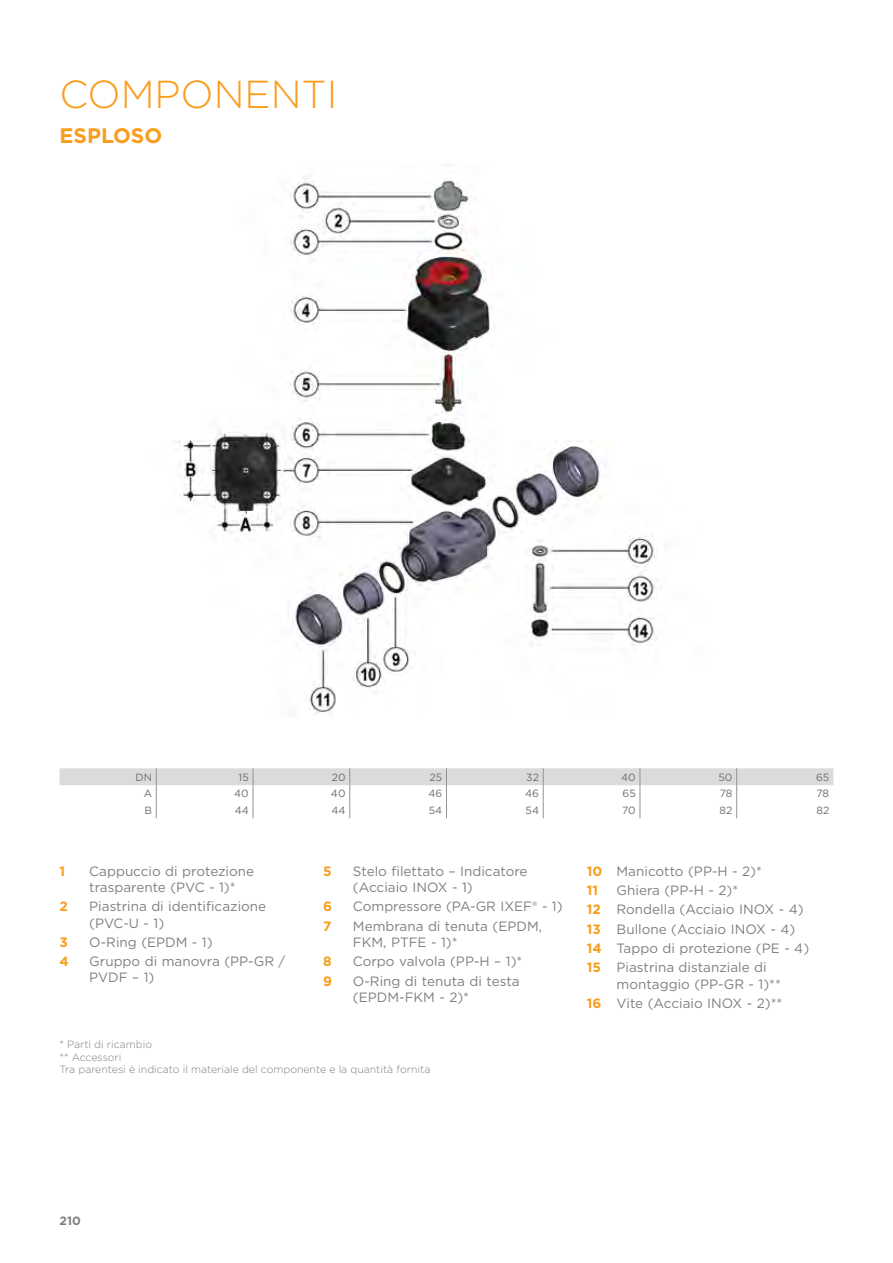
<style>
.page{position:relative;width:893px;height:1263px;background:#fff}
.page>*{position:absolute;margin:0;border:0;box-sizing:border-box;transform-origin:0 0}
.t1{font:300 39px "Gotham";color:#f99d1c}
.t2{font:700 21px "Gotham";color:#f99d1c}
.t3{font:13.5px/16.2px "Gotham";color:#817f7d}
.t4{font:700 13.5px "Gotham";color:#f99d1c}
.t5{font:700 12px "Gotham";color:#817f7d}
.t6{font:300 10.5px/12.6px "Gotham";color:#817f7d}
.t7{font:10.5px "Gotham";color:#6e6c6b}
.s1{font-weight:700;color:#f99d1c}
</style>
<div class="page">
<img style="left:175px;top:164px;width:486px;height:551px">
<svg style="left:60px;top:768px;width:773px;height:50px"></svg>
<h1 class="t1" style="left:60px;top:70px;width:279px">Componenti</h1>
<h2 class="t2" style="left:60px;top:122px;width:104px">ESPLOSO</h2>
<p class="t7" style="left:136px;top:770px;width:18px">DN</p>
<p class="t7" style="left:239px;top:770px;width:12px">15</p>
<p class="t7" style="left:332px;top:770px;width:15px">20</p>
<p class="t7" style="left:430px;top:770px;width:14px">25</p>
<p class="t7" style="left:526px;top:770px;width:14px">32</p>
<p class="t7" style="left:621px;top:770px;width:16px">40</p>
<p class="t7" style="left:718px;top:770px;width:15px">50</p>
<p class="t7" style="left:816px;top:770px;width:15px">65</p>
<p class="t7" style="left:144px;top:787px;width:10px">A</p>
<p class="t7" style="left:234px;top:787px;width:16px">40</p>
<p class="t7" style="left:331px;top:787px;width:16px">40</p>
<p class="t7" style="left:428px;top:787px;width:15px">46</p>
<p class="t7" style="left:525px;top:787px;width:15px">46</p>
<p class="t7" style="left:623px;top:787px;width:15px">65</p>
<p class="t7" style="left:720px;top:787px;width:14px">78</p>
<p class="t7" style="left:816px;top:787px;width:14px">78</p>
<p class="t7" style="left:144px;top:803px;width:9px">B</p>
<p class="t7" style="left:235px;top:803px;width:16px">44</p>
<p class="t7" style="left:331px;top:803px;width:16px">44</p>
<p class="t7" style="left:429px;top:803px;width:15px">54</p>
<p class="t7" style="left:526px;top:803px;width:15px">54</p>
<p class="t7" style="left:622px;top:803px;width:15px">70</p>
<p class="t7" style="left:720px;top:803px;width:14px">82</p>
<p class="t7" style="left:816px;top:803px;width:14px">82</p>
<p class="t4" style="left:60px;top:862px;width:7px">1</p>
<p class="t3" style="left:89px;top:863px;width:166px">Cappuccio di protezione trasparente (PVC - 1)*</p>
<p class="t4" style="left:60px;top:898px;width:10px">2</p>
<p class="t3" style="left:89px;top:898px;width:178px">Piastrina di identificazione (PVC-U - 1)</p>
<p class="t4" style="left:60px;top:933px;width:10px">3</p>
<p class="t3" style="left:89px;top:934px;width:125px">O-Ring (EPDM - 1)</p>
<p class="t4" style="left:60px;top:952px;width:11px">4</p>
<p class="t3" style="left:89px;top:953px;width:198px">Gruppo di manovra (PP-GR /<br>PVDF – 1)</p>
<p class="t4" style="left:323px;top:862px;width:10px">5</p>
<p class="t3" style="left:353px;top:863px;width:176px">Stelo filettato – Indicatore (Acciaio INOX - 1)</p>
<p class="t4" style="left:323px;top:898px;width:10px">6</p>
<p class="t3" style="left:353px;top:898px;width:211px">Compressore (PA-GR IXEF® - 1)</p>
<p class="t4" style="left:323px;top:917px;width:10px">7</p>
<p class="t3" style="left:353px;top:917px;width:191px">Membrana di tenuta (EPDM,<br>FKM, PTFE - 1)*</p>
<p class="t4" style="left:323px;top:952px;width:10px">8</p>
<p class="t3" style="left:353px;top:953px;width:171px">Corpo valvola (PP-H – 1)*</p>
<p class="t4" style="left:323px;top:972px;width:10px">9</p>
<p class="t3" style="left:353px;top:972px;width:168px">O-Ring di tenuta di testa (EPDM-FKM - 2)*</p>
<p class="t6" style="left:60px;top:1038px;width:372px">* Parti di ricambio<br>** Accessori<br>Tra parentesi è indicato il materiale del componente e la quantità fornita</p>
<p class="t3" style="left:587px;top:861px;width:177px;line-height:19.4px"><span class="s1">10</span> Manicotto (PP-H - 2)*<br><span class="s1">11</span></p>
<p class="t3" style="left:587px;top:880px;width:224px;line-height:19.4px;text-indent:30px">Ghiera (PP-H - 2)*<br><span class="s1">12</span> Rondella (Acciaio INOX - 4)<br><span class="s1">13</span> Bullone (Acciaio INOX - 4)<br><span class="s1">14</span> Tappo di protezione (PE - 4)<br><span class="s1">15</span> Piastrina distanziale di</p>
<p class="t3" style="left:587px;top:974px;width:197px;line-height:19.4px;text-align:right">montaggio (PP-GR - 1)**<br><span class="s1">16</span> Vite (Acciaio INOX - 2)**</p>
<p class="t5" style="left:60px;top:1212px;width:23px">210</p>
</div>
